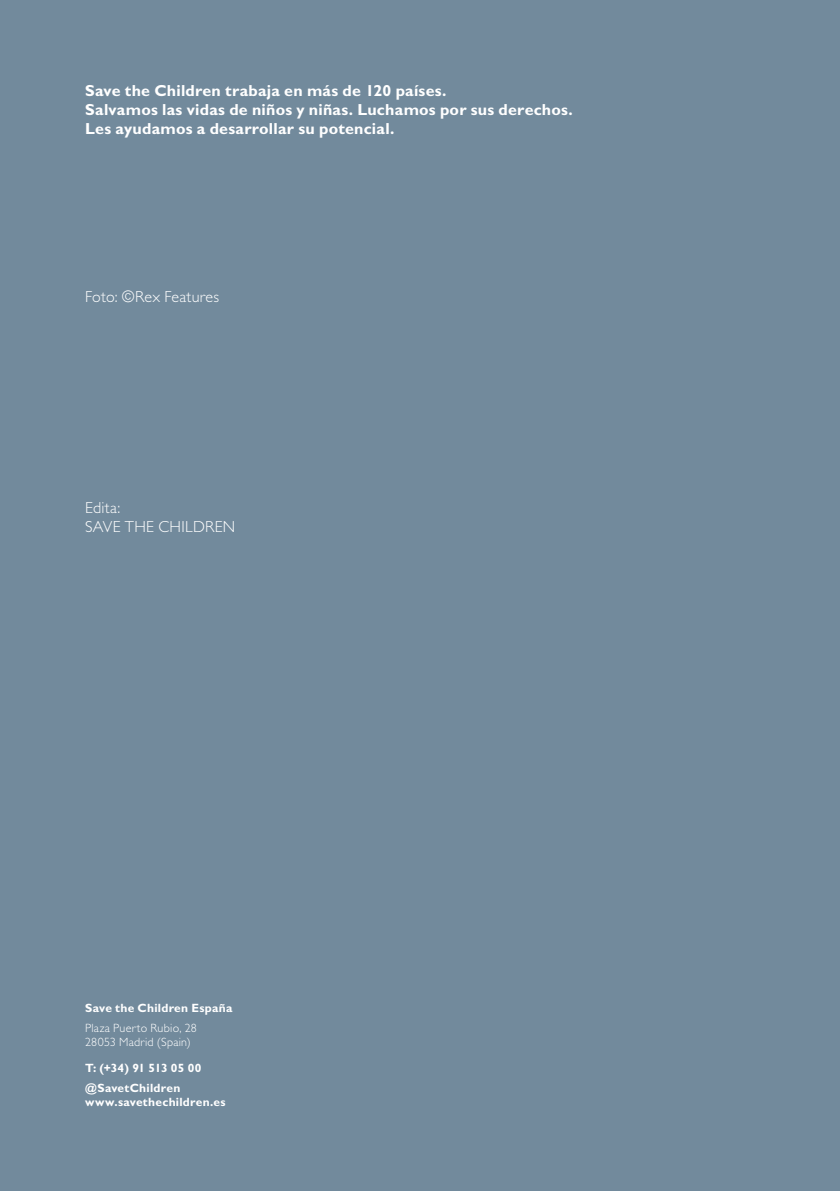
<style>
.page{position:relative;width:840px;height:1191px;background:#fff}
.page>*{position:absolute;margin:0;border:0;box-sizing:border-box;transform-origin:0 0}
.t1{font:700 16px/19.2px "Gill Sans Std";letter-spacing:.015em;color:#fff}
.t2{font:300 16px/19.2px "Gill Sans Std";letter-spacing:.015em;color:#fff}
.t3{font:700 12px/20px "Gill Sans Std";letter-spacing:.02em;color:#fff}
.t4{font:300 12px/14.4px "Gill Sans Std";letter-spacing:.025em;color:#fff}
</style>
<div class="page">
<div style="left:0;top:0;width:839px;height:1191px;background:#728a9c"></div>
<p class="t1" style="left:85px;top:81px;width:489px">Save the Children trabaja en más de 120 países.<br>Salvamos las vidas de niños y niñas. Luchamos por sus derechos.<br>Les ayudamos a desarrollar su potencial.</p>
<p class="t2" style="left:85px;top:287px;width:135px">Foto: ©Rex Features</p>
<p class="t2" style="left:85px;top:498px;width:151px">Edita:<br>SAVE THE CHILDREN</p>
<p class="t3" style="left:85px;top:997px;width:149px">Save the Children España</p>
<p class="t4" style="left:85px;top:1020px;width:113px">Plaza Puerto Rubio, 28<br>28053 Madrid (Spain)</p>
<p class="t3" style="left:85px;top:1058px;width:118px">T: (+34) 91 513 05 00 @SavetChildren</p>
<p class="t3" style="left:85px;top:1092px;width:142px">www.savethechildren.es</p>
</div>
